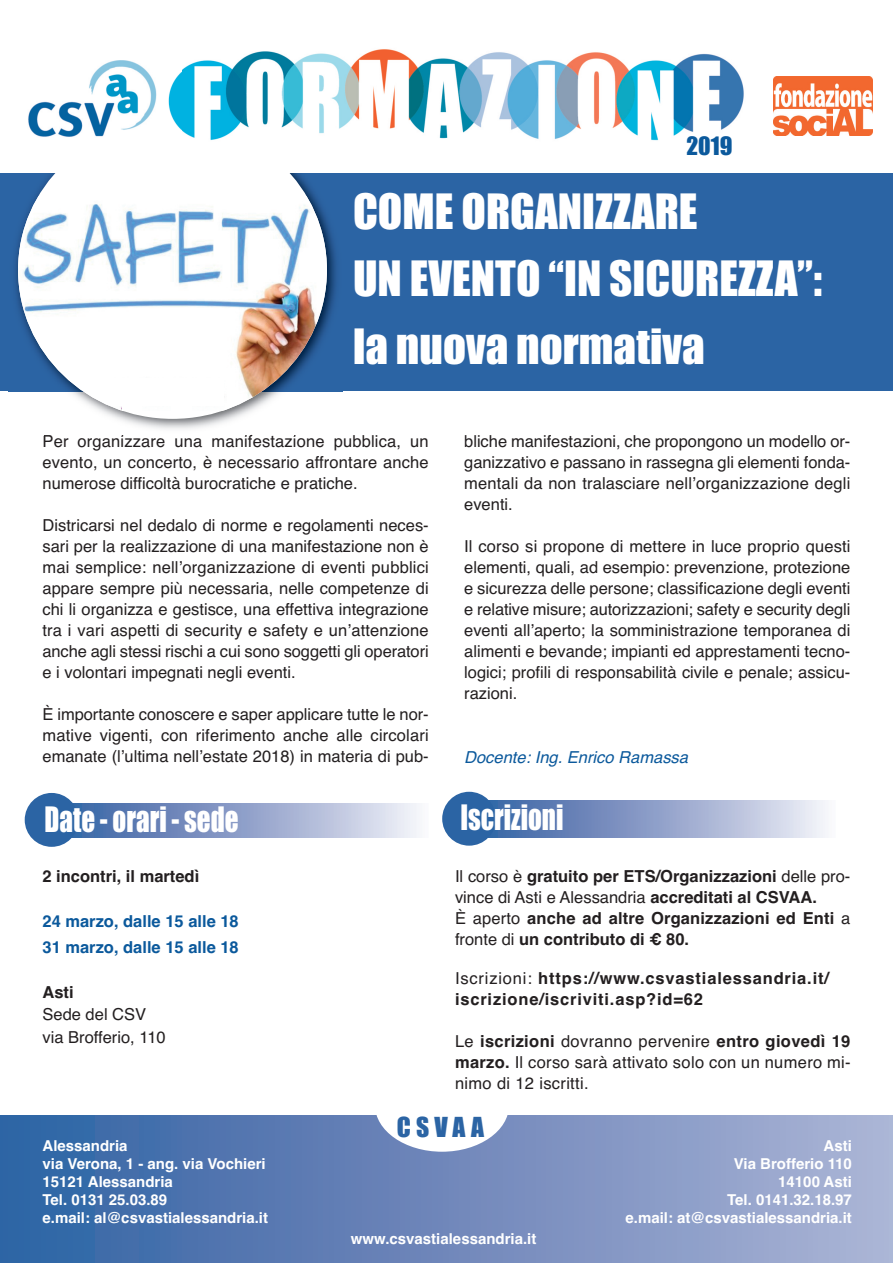
<style>
.page{position:relative;width:893px;height:1263px;background:#fff}
.page>*{position:absolute;margin:0;border:0;box-sizing:border-box;transform-origin:0 0}
.t1{font:45px/67.5px "Impact";color:#fff}
.t2{font:32.4px "Impact";color:#fff;scale:.83 1}
.t3{font:25.5px "Impact";letter-spacing:.2em;color:#2b64a4}
.t4{font:23.4px "Impact";color:#0b599c}
.t5{font:16.5px/21px "Helvetica";color:#231f20;text-align:justify}
.t6{font:700 16.5px/21px "Helvetica";letter-spacing:.01em;color:#231f20}
.t7{font:700 16.5px/21px "Helvetica";letter-spacing:.05em;color:#231f20}
.t8{font:700 16.5px/25.5px "Helvetica";color:#0b599c}
.t9{font:italic 16.5px "Helvetica";color:#0b599c}
.t10{font:700 15px/18px "Helvetica";color:#fff;text-align:right}
.s1{font-weight:400}
.s2{font-weight:700}
</style>
<div class="page">
<div style="left:53px;top:803px;width:376px;height:34px;background:linear-gradient(to right,#2d579e,#f3f0f8)"></div>
<div style="left:25px;top:793px;width:54px;height:54px;background:#2b64a4;border-radius:50%"></div>
<div style="left:471px;top:801px;width:365px;height:36px;background:linear-gradient(to right,#2d579e,#f4f0f8)"></div>
<div style="left:442px;top:792px;width:54px;height:54px;background:#2b64a4;border-radius:50%"></div>
<div style="left:0;top:1115px;width:893px;height:148px;background:linear-gradient(to right,#2f61a2,#adb2d5)"></div>
<div style="left:0;top:168px;width:893px;height:223px;background:#2b64a4"></div>
<img style="left:8px;top:173px;width:335px;height:262px">
<div style="left:18px;top:121px;width:309px;height:298px;background:#fff;border-radius:50%"></div>
<img style="left:18px;top:196px;width:309px;height:214px">
<div style="left:0;top:0;width:893px;height:173px;background:#fff"></div>
<div style="left:375px;top:1058px;width:134px;height:94px;background:#fff;border-radius:50%"></div>
<img style="left:28px;top:60px;width:129px;height:77px">
<img style="left:168px;top:49px;width:576px;height:94px">
<div style="left:690px;top:134px;width:38px;height:22px;background:#fff"></div>
<img style="left:774px;top:77px;width:99px;height:58px">
<div style="left:111px;top:378px;width:113px;height:28px;background:#fff"></div>
<div style="left:171px;top:398px;width:20px;height:14px;background:#fff"></div>
<div style="left:122px;top:400px;width:19px;height:10px;background:#fff"></div>
<h3 class="t4" style="left:686px;top:133px;width:47px">2019</h3>
<h1 class="t1" style="left:353px;top:179px;width:471px">COME ORGANIZZARE<br>UN EVENTO “IN SICUREZZA”: la nuova normativa</h1>
<p class="t5" style="left:43px;top:431px;width:388px">Per organizzare una manifestazione pubblica, un evento, un concerto, è necessario affrontare anche numerose difficoltà burocratiche e pratiche.</p>
<p class="t5" style="left:43px;top:515px;width:388px">Districarsi nel dedalo di norme e regolamenti neces&shy;sari per la realizzazione di una manifestazione non è mai semplice: nell’organizzazione di eventi pubblici appare sempre più necessaria, nelle competenze di chi li organizza e gestisce, una effettiva integrazione tra i vari aspetti di security e safety e un’attenzione anche agli stessi rischi a cui sono soggetti gli operatori e i volontari impegnati negli eventi.</p>
<p class="t5" style="left:43px;top:704px;width:388px">È importante conoscere e saper applicare tutte le nor&shy;mative vigenti, con riferimento anche alle circolari emanate (l’ultima nell’estate 2018) in materia di pub-</p>
<p class="t5" style="left:464px;top:431px;width:388px">bliche manifestazioni, che propongono un modello or&shy;ganizzativo e passano in rassegna gli elementi fonda&shy;mentali da non tralasciare nell’organizzazione degli eventi.</p>
<p class="t5" style="left:464px;top:536px;width:388px">Il corso si propone di mettere in luce proprio questi elementi, quali, ad esempio: prevenzione, protezione e sicurezza delle persone; classificazione degli eventi e relative misure; autorizzazioni; safety e security degli eventi all’aperto; la somministrazione temporanea di alimenti e bevande; impianti ed apprestamenti tecno&shy;logici; profili di responsabilità civile e penale; assicu&shy;razioni.</p>
<p class="t9" style="left:464px;top:748px;width:225px">Docente: Ing. Enrico Ramassa</p>
<h2 class="t2" style="left:45px;top:802px;width:235px">Date - orari - sede</h2>
<h2 class="t2" style="left:460px;top:800px;width:126px">Iscrizioni</h2>
<p class="t6" style="left:43px;top:866px;width:158px">2 incontri, il martedì</p>
<p class="t8" style="left:43px;top:909px;width:198px">24 marzo, dalle 15 alle 18<br>31 marzo, dalle 15 alle 18</p>
<p class="t6" style="left:43px;top:982px;width:33px">Asti</p>
<p class="t5" style="left:43px;top:1003px;width:125px;line-height:22.5px">Sede del CSV via Brofferio, 110</p>
<p class="t6" style="left:455px;top:866px;width:397px"><span class="s1">Il corso è</span> gratuito per ETS/Organizzazioni <span class="s1">delle pro&shy;vince di Asti e Alessandria</span> accreditati al CSVAA.<br><span class="s1">È aperto</span> anche ad altre Organizzazioni ed Enti <span class="s1">a fronte di</span> un contributo di € 80.</p>
<p class="t7" style="left:455px;top:968px;width:375px"><span class="s1">Iscrizioni:</span> https://www.csvastialessandria.it/ iscrizione/iscriviti.asp?id=62</p>
<p class="t5" style="left:455px;top:1031px;width:397px">Le <span class="s2">iscrizioni</span> dovranno pervenire <span class="s2">entro giovedì 19 marzo.</span> Il corso sarà attivato solo con un numero mi&shy;nimo di 12 iscritti.</p>
<p class="t10" style="left:42px;top:1137px;width:227px;text-align:left">Alessandria<br>via Verona, 1 - ang. via Vochieri<br>15121 Alessandria<br>Tel. 0131 25.03.89<br>e.mail: al@csvastialessandria.it</p>
<h3 class="t3" style="left:397px;top:1113px;width:89px">CSVAA</h3>
<p class="t10" style="left:351px;top:1230px;width:187px">www.csvastialessandria.it</p>
<p class="t10" style="left:625px;top:1137px;width:228px">Asti<br>Via Brofferio 110<br>14100 Asti<br>Tel. 0141.32.18.97<br>e.mail: at@csvastialessandria.it</p>
</div>
